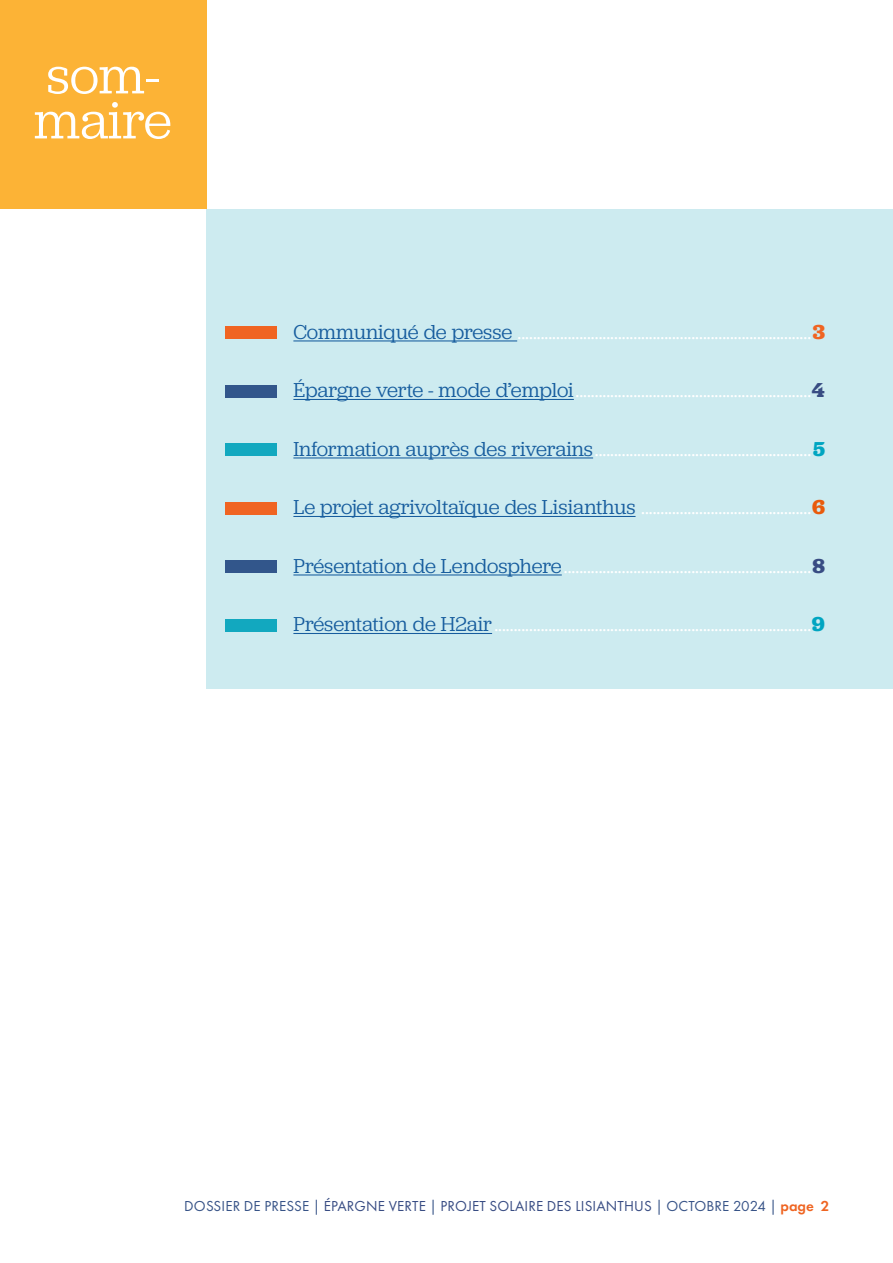
<style>
.page{position:relative;width:893px;height:1263px;background:#fff}
.page>*{position:absolute;margin:0;border:0;box-sizing:border-box;transform-origin:0 0}
.t1{font:54px/45px "Jubilat";letter-spacing:-.005em;color:#fff}
.t2{font:21px "Jubilat";letter-spacing:-.005em;color:#fff}
.t3{font:15px "Futura PT";letter-spacing:.01em;color:#384c83}
.s1{color:#175d9e}
.s2{font-weight:700;color:#f06422}
.s3{font-weight:700;color:#384c83}
.s4{font-weight:700;color:#00a5c1}
.s5{font-weight:700;color:#e95b0c}
.s6{color:#375387}
.s7{font-weight:600;color:#ef6522}
</style>
<div class="page">
<div style="left:207px;top:209px;width:686px;height:479px;background:#cdebf0"></div>
<div style="left:0;top:0;width:207px;height:209px;background:#fcb336"></div>
<hr style="left:293px;top:340px;width:224px;height:1px;background:#175d9e">
<hr style="left:293px;top:399px;width:281px;height:1px;background:#175d9e">
<hr style="left:293px;top:457px;width:300px;height:1px;background:#175d9e">
<hr style="left:293px;top:516px;width:342px;height:1px;background:#175d9e">
<hr style="left:293px;top:574px;width:269px;height:1px;background:#175d9e">
<hr style="left:293px;top:633px;width:199px;height:1px;background:#175d9e">
<div style="left:225px;top:326px;width:51px;height:13px;background:#f06422"></div>
<div style="left:225px;top:560px;width:51px;height:13px;background:#32568b"></div>
<div style="left:225px;top:619px;width:51px;height:13px;background:#12a8bf"></div>
<div style="left:225px;top:443px;width:51px;height:13px;background:#12a8bf"></div>
<div style="left:225px;top:385px;width:51px;height:13px;background:#32568b"></div>
<div style="left:225px;top:502px;width:51px;height:13px;background:#f06422"></div>
<p class="t1" style="left:34px;top:51px;width:139px">som&shy;maire</p>
<p class="t2" style="left:293px;top:319px;width:533px"><span class="s1">Communiqué de presse</span> ............................................................................<span class="s2">3</span></p>
<p class="t2" style="left:293px;top:377px;width:533px"><span class="s1">Épargne verte - mode d’emploi</span>.............................................................<span class="s3">4</span></p>
<p class="t2" style="left:293px;top:436px;width:533px"><span class="s1">Information auprès des riverains</span>........................................................<span class="s4">5</span></p>
<p class="t2" style="left:293px;top:494px;width:533px"><span class="s1">Le projet agrivoltaïque des Lisianthus</span> ............................................<span class="s5">6</span></p>
<p class="t2" style="left:293px;top:553px;width:533px"><span class="s1">Présentation de Lendosphere</span>................................................................<span class="s3">8</span></p>
<p class="t2" style="left:293px;top:611px;width:533px"><span class="s1">Présentation de H2air</span>..................................................................................<span class="s4">9</span></p>
<p class="t3" style="left:184px;top:1197px;width:647px"><span class="s6">DOSSIER DE PRESSE |</span> ÉPARGNE VERTE <span class="s6">|</span> PROJET SOLAIRE DES LISIANTHUS <span class="s6">| OCTOBRE 2024 |</span> <span class="s7">page 2</span></p>
</div>
